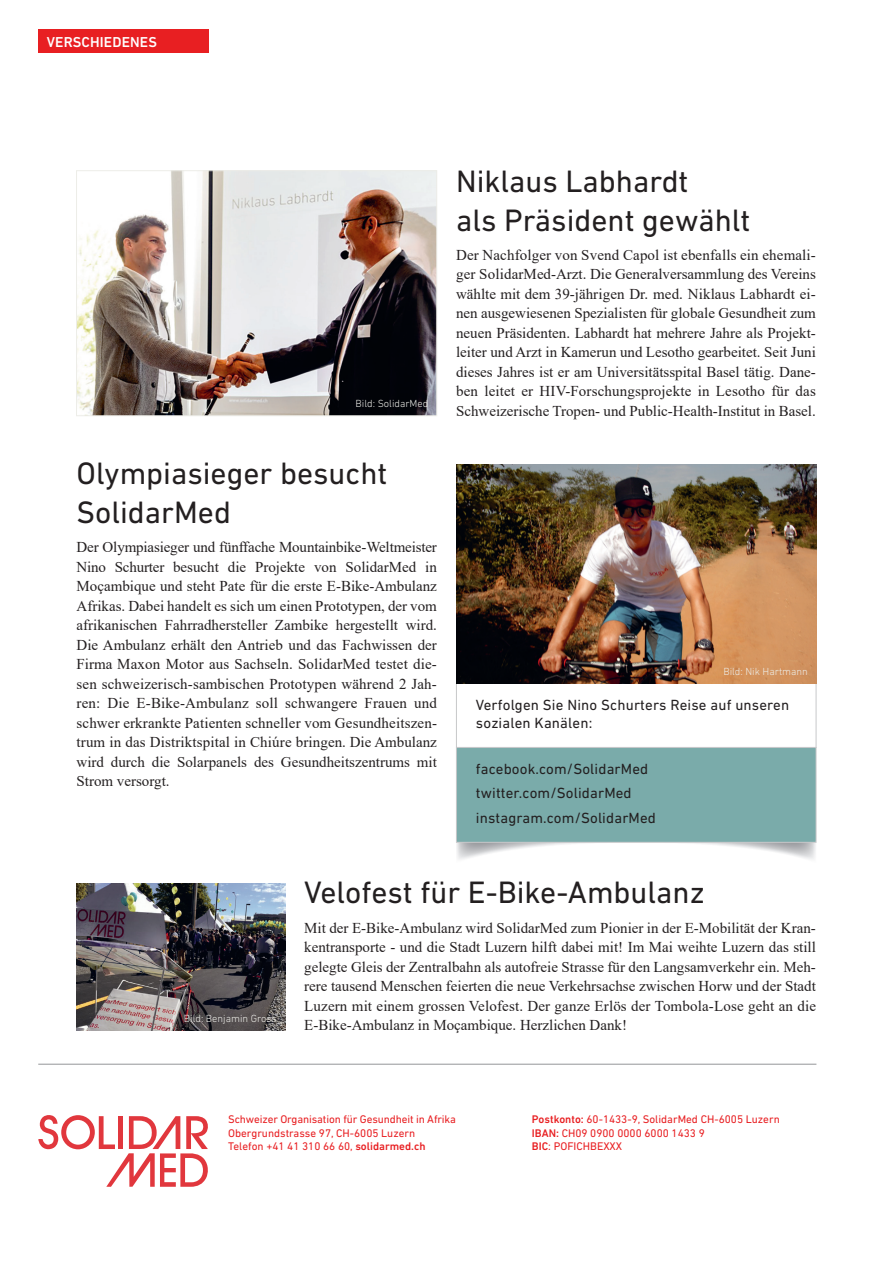
<style>
.page{position:relative;width:893px;height:1263px;background:#fff}
.page>*{position:absolute;margin:0;border:0;box-sizing:border-box;transform-origin:0 0}
.t1{font:31.5px/39px "DIN Next LT Pro";color:#231f20}
.t2{font:15px/19.5px "Times New Roman";color:#231f20;text-align:justify}
.t3{font:15px/24.3px "DIN Next LT Pro";letter-spacing:.01em;color:#231f20}
.t4{font:500 14.7px "DIN Next LT Pro";letter-spacing:.01em;color:#fff}
.t5{font:11.25px/13.2px "DIN Next LT Pro";color:#e81f22}
.t6{font:300 10.5px "DIN Next LT Pro";color:#edede8}
.s1{font-weight:500}
</style>
<div class="page">
<img style="left:456px;top:843px;width:360px;height:16px">
<div style="left:456px;top:683px;width:360px;height:65px;border:1px solid #c7c8ca"></div>
<div style="left:456px;top:747px;width:360px;height:95px;background:#7aabaa"></div>
<div style="left:456px;top:747px;width:360px;height:96px;border:1px solid #c7c8ca"></div>
<img style="left:78px;top:173px;width:357px;height:241px">
<div style="left:76px;top:171px;width:361px;height:245px;border:1px solid #edede8"></div>
<img style="left:456px;top:464px;width:360px;height:219px">
<img style="left:77px;top:883px;width:208px;height:147px">
<svg style="left:38px;top:1115px;width:170px;height:72px"></svg>
<div style="left:38px;top:30px;width:171px;height:23px;background:#e81f22"></div>
<hr style="left:38px;top:1064px;width:778px;height:1px;background:#939598">
<p class="t4" style="left:47px;top:33px;width:112px">VERSCHIEDENES</p>
<p class="t6" style="left:356px;top:398px;width:74px">Bild: SolidarMed</p>
<h1 class="t1" style="left:77px;top:454px;width:312px">Olympiasieger besucht<br>SolidarMed</h1>
<p class="t2" style="left:77px;top:537px;width:362px">Der Olympiasieger und fünffache Mountainbike-Weltmeister Nino Schurter besucht die Projekte von SolidarMed in Moçambique und steht Pate für die erste E-Bike-Ambulanz Afrikas. Dabei handelt es sich um einen Prototypen, der vom afrikanischen Fahrradhersteller Zambike hergestellt wird.<br>Die Ambulanz erhält den Antrieb und das Fachwissen der Firma Maxon Motor aus Sachseln. SolidarMed testet die&shy;sen schweizerisch-sambischen Prototypen während 2 Jah&shy;ren: Die E-Bike-Ambulanz soll schwangere Frauen und schwer erkrankte Patienten schneller vom Gesundheitszen&shy;trum in das Distriktspital in Chiúre bringen. Die Ambulanz wird durch die Solarpanels des Gesundheitszentrums mit Strom versorgt.</p>
<h1 class="t1" style="left:456px;top:161px;width:296px">Niklaus Labhardt<br>als Präsident gewählt</h1>
<p class="t2" style="left:456px;top:245px;width:361px">Der Nachfolger von Svend Capol ist ebenfalls ein ehemali&shy;ger SolidarMed-Arzt. Die Generalversammlung des Vereins wählte mit dem 39-jährigen Dr. med. Niklaus Labhardt ei&shy;nen ausgewiesenen Spezialisten für globale Gesundheit zum neuen Präsidenten. Labhardt hat mehrere Jahre als Projekt&shy;leiter und Arzt in Kamerun und Lesotho gearbeitet. Seit Juni dieses Jahres ist er am Universitätsspital Basel tätig. Dane&shy;ben leitet er HIV-Forschungsprojekte in Lesotho für das Schweizerische Tropen- und Public-Health-Institut in Basel.</p>
<p class="t6" style="left:723px;top:665px;width:86px">Bild: Nik Hartmann</p>
<p class="t3" style="left:476px;top:696px;width:315px;line-height:18px">Verfolgen Sie Nino Schurters Reise auf unseren sozialen Kanälen:</p>
<p class="t3" style="left:476px;top:757px;width:182px">facebook.com/SolidarMed twitter.com/SolidarMed instagram.com/SolidarMed</p>
<p class="t6" style="left:184px;top:1012px;width:94px">Bild: Benjamin Gross</p>
<h1 class="t1" style="left:304px;top:873px;width:402px">Velofest für E-Bike-Ambulanz</h1>
<p class="t2" style="left:304px;top:917px;width:513px">Mit der E-Bike-Ambulanz wird SolidarMed zum Pionier in der E-Mobilität der Kran&shy;kentransporte - und die Stadt Luzern hilft dabei mit! Im Mai weihte Luzern das still gelegte Gleis der Zentralbahn als autofreie Strasse für den Langsamverkehr ein. Meh&shy;rere tausend Menschen feierten die neue Verkehrsachse zwischen Horw und der Stadt Luzern mit einem grossen Velofest. Der ganze Erlös der Tombola-Lose geht an die E-Bike-Ambulanz in Moçambique. Herzlichen Dank!</p>
<p class="t5" style="left:228px;top:1113px;width:229px">Schweizer Organisation für Gesundheit in Afrika<br>Obergrundstrasse 97, CH-6005 Luzern<br>Telefon +41 41 310 66 60, <span class="s1">solidarmed.ch</span></p>
<p class="t5" style="left:532px;top:1113px;width:249px"><span class="s1">Postkonto:</span> 60-1433-9, SolidarMed CH-6005 Luzern<br><span class="s1">IBAN:</span> CH09 0900 0000 6000 1433 9<br><span class="s1">BIC</span>: POFICHBEXXX</p>
</div>
